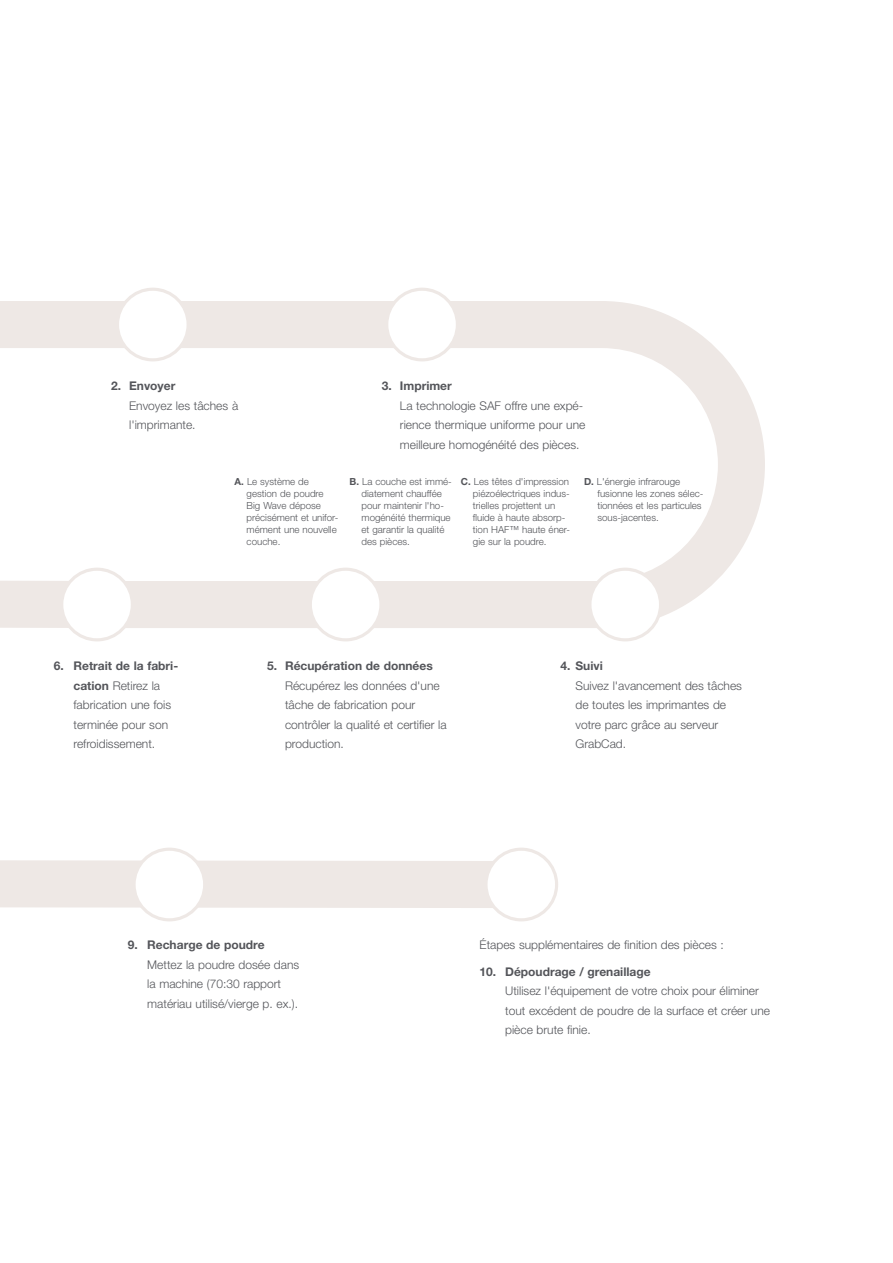
<style>
.page{position:relative;width:893px;height:1263px;background:#fff}
.page>*{position:absolute;margin:0;border:0;box-sizing:border-box;transform-origin:0 0}
.t1{font:300 12px/19.5px "Helvetica Neue LT Std";color:#54555a}
.t2{font:700 12px "Helvetica Neue LT Std";color:#54555a}
.t3{font:300 9.75px/12px "Helvetica Neue LT Std";color:#54555a}
.s1{font-weight:700}
</style>
<div class="page">
<svg style="left:0;top:301px;width:765px;height:607px"></svg>
<div style="left:116px;top:288px;width:74px;height:73px;background:#eee8e5;border-radius:50%"></div>
<div style="left:119px;top:291px;width:68px;height:67px;background:#fff;border-radius:50%"></div>
<div style="left:385px;top:288px;width:74px;height:73px;background:#eee8e5;border-radius:50%"></div>
<div style="left:388px;top:291px;width:68px;height:67px;background:#fff;border-radius:50%"></div>
<div style="left:588px;top:568px;width:74px;height:73px;background:#eee8e5;border-radius:50%"></div>
<div style="left:591px;top:571px;width:68px;height:67px;background:#fff;border-radius:50%"></div>
<div style="left:309px;top:568px;width:74px;height:73px;background:#eee8e5;border-radius:50%"></div>
<div style="left:312px;top:571px;width:67px;height:67px;background:#fff;border-radius:50%"></div>
<div style="left:60px;top:568px;width:74px;height:73px;background:#eee8e5;border-radius:50%"></div>
<div style="left:63px;top:571px;width:68px;height:67px;background:#fff;border-radius:50%"></div>
<div style="left:132px;top:848px;width:74px;height:73px;background:#eee8e5;border-radius:50%"></div>
<div style="left:136px;top:851px;width:67px;height:67px;background:#fff;border-radius:50%"></div>
<div style="left:484px;top:848px;width:74px;height:73px;background:#eee8e5;border-radius:50%"></div>
<div style="left:488px;top:851px;width:67px;height:67px;background:#fff;border-radius:50%"></div>
<p class="t2" style="left:111px;top:379px;width:66px">2. Envoyer</p>
<p class="t1" style="left:129px;top:396px;width:111px">Envoyez les tâches à l'imprimante.</p>
<p class="t3" style="left:247px;top:475px;width:93px;text-indent:-12px"><span class="s1">A.</span> Le système de gestion de poudre<br>Big Wave dépose précisément et unifor&shy;mément une nouvelle couche.</p>
<p class="t2" style="left:382px;top:379px;width:71px">3. Imprimer</p>
<p class="t1" style="left:400px;top:396px;width:187px">La technologie SAF offre une expé&shy;rience thermique uniforme pour une meilleure homogénéité des pièces.</p>
<p class="t3" style="left:362px;top:475px;width:92px;text-indent:-12px"><span class="s1">B.</span> La couche est immé&shy;diatement chauffée pour maintenir l'ho&shy;mogénéité thermique et garantir la qualité des pièces.</p>
<p class="t3" style="left:473px;top:475px;width:99px;text-indent:-12px"><span class="s1">C.</span> Les têtes d'impression piézoélectriques indus&shy;trielles projettent un fluide à haute absorp&shy;tion HAF™ haute éner&shy;gie sur la poudre.</p>
<p class="t3" style="left:597px;top:475px;width:107px;text-indent:-14px"><span class="s1">D.</span> L'énergie infrarouge fusionne les zones sélec&shy;tionnées et les particules sous-jacentes.</p>
<p class="t1" style="left:73px;top:656px;width:106px;text-indent:-20px"><span class="s1">6. Retrait de la fabri&shy;cation</span> Retirez la fabrication une fois terminée pour son refroidissement.</p>
<p class="t2" style="left:267px;top:658px;width:167px">5. Récupération de données</p>
<p class="t1" style="left:285px;top:675px;width:163px">Récupérez les données d'une tâche de fabrication pour contrôler la qualité et certifier la production.</p>
<p class="t2" style="left:560px;top:658px;width:44px">4. Suivi</p>
<p class="t1" style="left:575px;top:675px;width:168px">Suivez l'avancement des tâches de toutes les imprimantes de votre parc grâce au serveur<br>GrabCad.</p>
<p class="t2" style="left:128px;top:938px;width:138px">9. Recharge de poudre</p>
<p class="t1" style="left:147px;top:955px;width:154px">Mettez la poudre dosée dans la machine (70:30 rapport matériau utilisé/vierge p. ex.).</p>
<p class="t1" style="left:480px;top:935px;width:246px">Étapes supplémentaires de finition des pièces :</p>
<p class="t2" style="left:480px;top:964px;width:173px">10. Dépoudrage / grenaillage</p>
<p class="t1" style="left:505px;top:981px;width:266px">Utilisez l'équipement de votre choix pour éliminer tout excédent de poudre de la surface et créer une pièce brute finie.</p>
</div>
